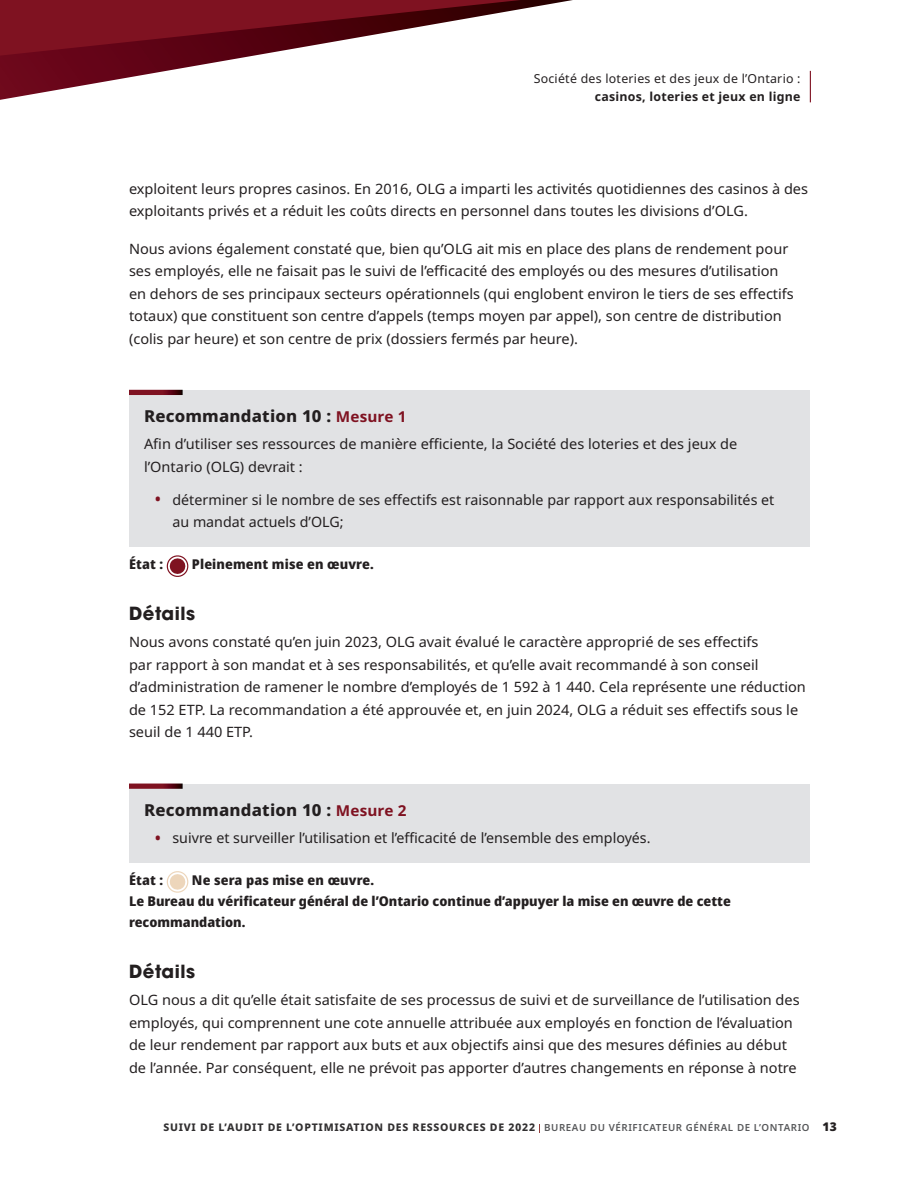
<style>
.page{position:relative;width:918px;height:1188px;background:#fff}
.page>*{position:absolute;margin:0;border:0;box-sizing:border-box;transform-origin:0 0}
.Details__Follow-up{font:700 18px "ITC Avant Garde Pro";letter-spacing:.03em;color:#231f20}
.Recommend_head{font:800 16.5px "Noto Sans";letter-spacing:.01em;color:#231f20}
.Body_text{font:14.25px/22.5px "Noto Sans";color:#231f20}
.Rec_bullet_point{font:14.25px/22.5px "Noto Sans";color:#231f20}
.Rec_text__Follow-up{font:14.25px/22.5px "Noto Sans";color:#231f20}
.Status_-_statement{font:800 13.5px/21px "Noto Sans Display";color:#231f20}
.t1{font:12.3px "Noto Sans";letter-spacing:.02em;color:#231f20}
.t2{font:700 12.3px "Noto Sans";letter-spacing:.02em;color:#231f20}
.t3{font:800 10.5px "Noto Sans";letter-spacing:.07em;color:#312f30}
.s1{font-weight:700;font-size:15px;color:#7f1221}
.s2{font-family:"Noto Sans Display";font-size:19.5px;color:#7f1221}
.s3{font-weight:600;font-size:9.75px;color:#57585a}
.s4{font-weight:900;font-size:12px;color:#231f20}
</style>
<div class="page">
<svg style="left:0;top:0;width:573px;height:100px"></svg>
<div style="left:129px;top:390px;width:681px;height:54px;background:#e1e2e4"></div>
<svg style="left:129px;top:390px;width:54px;height:5px"></svg>
<div style="left:129px;top:427px;width:681px;height:60px;background:#e1e2e4"></div>
<div style="left:129px;top:478px;width:681px;height:69px;background:#e1e2e4"></div>
<div style="left:129px;top:784px;width:681px;height:54px;background:#e1e2e4"></div>
<svg style="left:129px;top:784px;width:54px;height:5px"></svg>
<div style="left:129px;top:816px;width:681px;height:46px;background:#e1e2e4"></div>
<svg style="left:166px;top:555px;width:23px;height:22px"></svg>
<svg style="left:166px;top:871px;width:23px;height:22px"></svg>
<hr style="left:810px;top:71px;width:1px;height:31px;background:#7f1221">
<p class="t1" style="left:534px;top:69px;width:268px">Société des loteries et des jeux de l’Ontario :</p>
<p class="t2" style="left:595px;top:87px;width:207px">casinos, loteries et jeux en ligne</p>
<p class="Body_text" style="left:129px;top:178px;width:681px">exploitent leurs propres casinos. En 2016, OLG a imparti les activités quotidiennes des casinos à des exploitants privés et a réduit les coûts directs en personnel dans toutes les divisions d’OLG.</p>
<p class="Body_text" style="left:129px;top:238px;width:666px">Nous avions également constaté que, bien qu’OLG ait mis en place des plans de rendement pour ses employés, elle ne faisait pas le suivi de l’efficacité des employés ou des mesures d’utilisation en dehors de ses principaux secteurs opérationnels (qui englobent environ le tiers de ses effectifs totaux) que constituent son centre d’appels (temps moyen par appel), son centre de distribution (colis par heure) et son centre de prix (dossiers fermés par heure).</p>
<h2 class="Recommend_head" style="left:144px;top:404px;width:264px">Recommandation 10 : <span class="s1">Mesure 1</span></h2>
<p class="Rec_text__Follow-up" style="left:144px;top:433px;width:595px">Afin d’utiliser ses ressources de manière efficiente, la Société des loteries et des jeux de l’Ontario (OLG) devrait :</p>
<p class="Rec_bullet_point" style="left:172px;top:489px;width:603px;text-indent:-18px"><span class="s2">•</span> déterminer si le nombre de ses effectifs est raisonnable par rapport aux responsabilités et au mandat actuels d’OLG;</p>
<p class="Status_-_statement" style="left:129px;top:554px;width:36px">État :</p>
<p class="Status_-_statement" style="left:192px;top:554px;width:183px">Pleinement mise en œuvre.</p>
<p class="Details__Follow-up" style="left:129px;top:602px;width:68px">Détails</p>
<p class="Body_text" style="left:129px;top:631px;width:678px">Nous avons constaté qu’en juin 2023, OLG avait évalué le caractère approprié de ses effectifs<br>par rapport à son mandat et à ses responsabilités, et qu’elle avait recommandé à son conseil d’administration de ramener le nombre d’employés de 1 592 à 1 440. Cela représente une réduction de 152 ETP. La recommandation a été approuvée et, en juin 2024, OLG a réduit ses effectifs sous le seuil de 1 440 ETP.</p>
<h2 class="Recommend_head" style="left:144px;top:798px;width:264px">Recommandation 10 : <span class="s1">Mesure 2</span></h2>
<p class="Rec_bullet_point" style="left:154px;top:827px;width:498px"><span class="s2">•</span> suivre et surveiller l’utilisation et l’efficacité de l’ensemble des employés.</p>
<p class="Status_-_statement" style="left:129px;top:870px;width:36px">État :</p>
<p class="Status_-_statement" style="left:192px;top:870px;width:184px">Ne sera pas mise en œuvre.</p>
<p class="Status_-_statement" style="left:129px;top:891px;width:603px">Le Bureau du vérificateur général de l’Ontario continue d’appuyer la mise en œuvre de cette recommandation.</p>
<p class="Details__Follow-up" style="left:129px;top:960px;width:68px">Détails</p>
<p class="Body_text" style="left:129px;top:989px;width:672px">OLG nous a dit qu’elle était satisfaite de ses processus de suivi et de surveillance de l’utilisation des employés, qui comprennent une cote annuelle attribuée aux employés en fonction de l’évaluation de leur rendement par rapport aux buts et aux objectifs ainsi que des mesures définies au début de l’année. Par conséquent, elle ne prévoit pas apporter d’autres changements en réponse à notre</p>
<p class="t3" style="left:163px;top:1120px;width:675px">SUIVI DE L’AUDIT DE L’OPTIMISATION DES RESSOURCES DE 2022 <span class="s3">BUREAU DU VÉRIFICATEUR GÉNÉRAL DE L’ONTARIO</span> <span class="s4">13</span></p>
</div>
